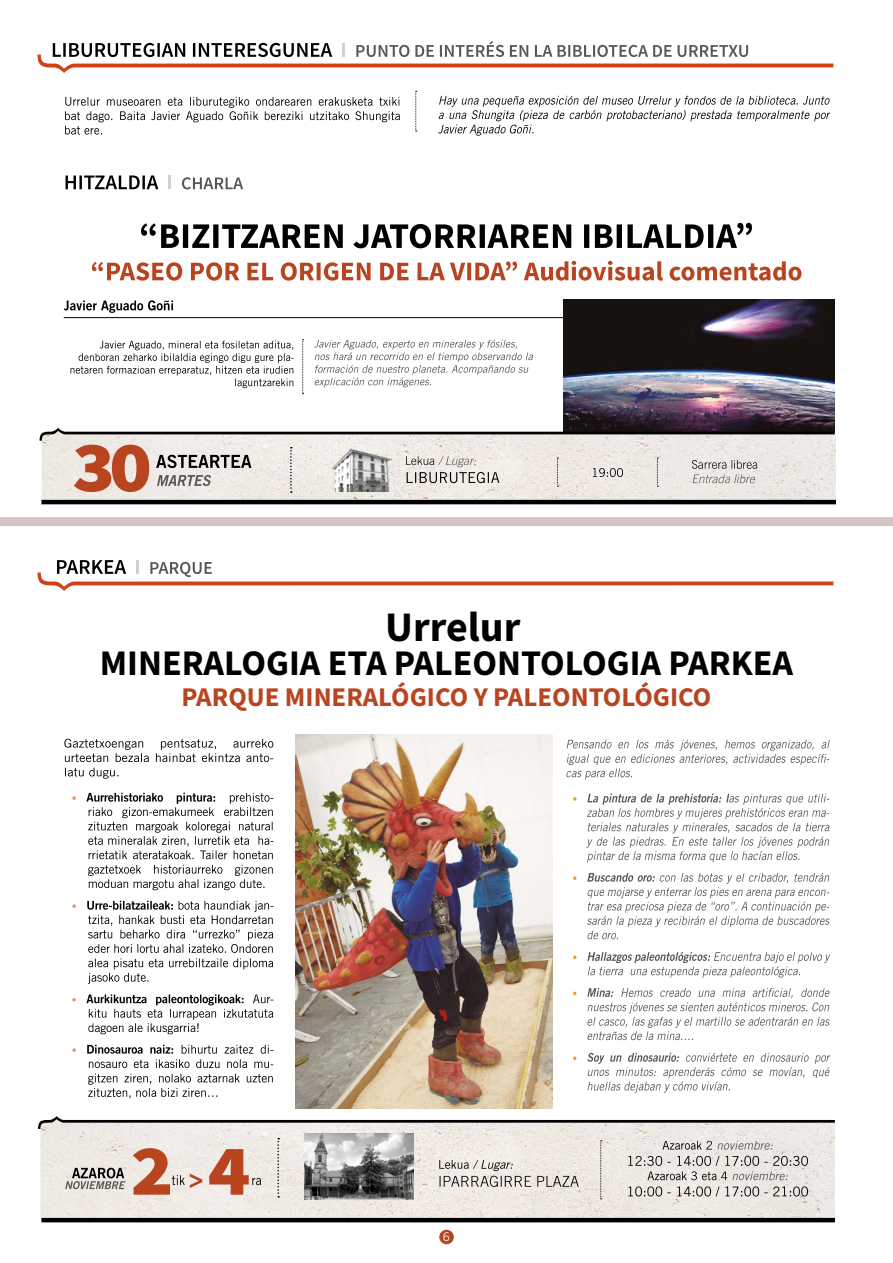
<style>
.page{position:relative;width:893px;height:1263px;background:#fff}
.page>*{position:absolute;margin:0;border:0;box-sizing:border-box;transform-origin:0 0}
.t1{font:900 72px "Source Sans Pro";color:#b84420;scale:1.1 1}
.t2{font:700 42px "Source Sans Pro";color:#000}
.t3{font:700 36px "Source Sans Pro";color:#000}
.t4{font:700 27px "Source Sans Pro";color:#b84420}
.t5{font:12px "Trade Gothic";color:#fff}
</style>
<div class="page">
<img style="left:41px;top:434px;width:795px;height:66px">
<hr style="left:41px;top:500px;width:795px;height:4px;background:#000">
<div style="left:0;top:517px;width:893px;height:9px;background:#d3c6c3"></div>
<img style="left:40px;top:1129px;width:795px;height:90px">
<hr style="left:41px;top:1218px;width:794px;height:4px;background:#000">
<div style="left:439px;top:1230px;width:15px;height:14px;background:#b84420;border-radius:50%"></div>
<svg style="left:587px;top:1053px;width:243px;height:40px"></svg>
<svg style="left:587px;top:988px;width:243px;height:52px"></svg>
<svg style="left:587px;top:952px;width:243px;height:25px"></svg>
<svg style="left:587px;top:873px;width:243px;height:66px"></svg>
<svg style="left:586px;top:794px;width:244px;height:68px"></svg>
<svg style="left:573px;top:797px;width:3px;height:4px"></svg>
<svg style="left:566px;top:740px;width:264px;height:39px"></svg>
<svg style="left:87px;top:1045px;width:186px;height:53px"></svg>
<svg style="left:72px;top:1048px;width:4px;height:4px"></svg>
<svg style="left:86px;top:994px;width:187px;height:40px"></svg>
<svg style="left:72px;top:998px;width:4px;height:3px"></svg>
<svg style="left:87px;top:901px;width:186px;height:83px"></svg>
<svg style="left:72px;top:904px;width:4px;height:4px"></svg>
<svg style="left:88px;top:865px;width:185px;height:25px"></svg>
<svg style="left:86px;top:793px;width:187px;height:66px"></svg>
<svg style="left:72px;top:796px;width:4px;height:4px"></svg>
<svg style="left:65px;top:768px;width:53px;height:11px"></svg>
<svg style="left:64px;top:739px;width:209px;height:23px"></svg>
<svg style="left:92px;top:261px;width:710px;height:20px"></svg>
<svg style="left:141px;top:223px;width:611px;height:25px"></svg>
<svg style="left:628px;top:1186px;width:180px;height:10px;background:#c1beba"></svg>
<svg style="left:628px;top:1156px;width:180px;height:24px;background:#ccc9c5"></svg>
<svg style="left:662px;top:1141px;width:111px;height:9px"></svg>
<svg style="left:439px;top:1160px;width:140px;height:27px;background:#cfcac5"></svg>
<svg style="left:600px;top:1140px;width:2px;height:59px"></svg>
<svg style="left:277px;top:1138px;width:2px;height:59px"></svg>
<img style="left:305px;top:1133px;width:109px;height:66px">
<svg style="left:65px;top:97px;width:335px;height:38px"></svg>
<svg style="left:64px;top:300px;width:109px;height:13px"></svg>
<svg style="left:438px;top:96px;width:392px;height:40px"></svg>
<svg style="left:182px;top:177px;width:61px;height:12px"></svg>
<hr style="left:168px;top:175px;width:3px;height:14px;background:#d0d0d0">
<svg style="left:66px;top:175px;width:92px;height:14px"></svg>
<hr style="left:64px;top:317px;width:502px;height:1px;background:#000">
<svg style="left:71px;top:341px;width:223px;height:47px"></svg>
<svg style="left:314px;top:340px;width:219px;height:47px"></svg>
<svg style="left:65px;top:1168px;width:61px;height:21px"></svg>
<svg style="left:172px;top:1173px;width:30px;height:15px"></svg>
<svg style="left:252px;top:1178px;width:9px;height:7px"></svg>
<svg style="left:415px;top:91px;width:2px;height:41px"></svg>
<svg style="left:302px;top:339px;width:2px;height:55px"></svg>
<img style="left:295px;top:735px;width:258px;height:373px">
<img style="left:563px;top:300px;width:271px;height:128px">
<svg style="left:38px;top:1116px;width:797px;height:13px"></svg>
<svg style="left:40px;top:428px;width:795px;height:65px;background:#d5ccc7"></svg>
<svg style="left:38px;top:41px;width:795px;height:32px"></svg>
<svg style="left:38px;top:560px;width:795px;height:31px"></svg>
<h2 class="t2" style="left:385px;top:599px;width:137px">Urrelur</h2>
<h3 class="t3" style="left:100px;top:639px;width:695px">MINERALOGIA ETA PALEONTOLOGIA PARKEA</h3>
<p class="t4" style="left:182px;top:678px;width:531px">PARQUE MINERALÓGICO Y PALEONTOLÓGICO</p>
<h1 class="t1" style="left:131px;top:1121px;width:110px">2 4</h1>
<p class="t5" style="left:443px;top:1229px;width:9px">6</p>
</div>
